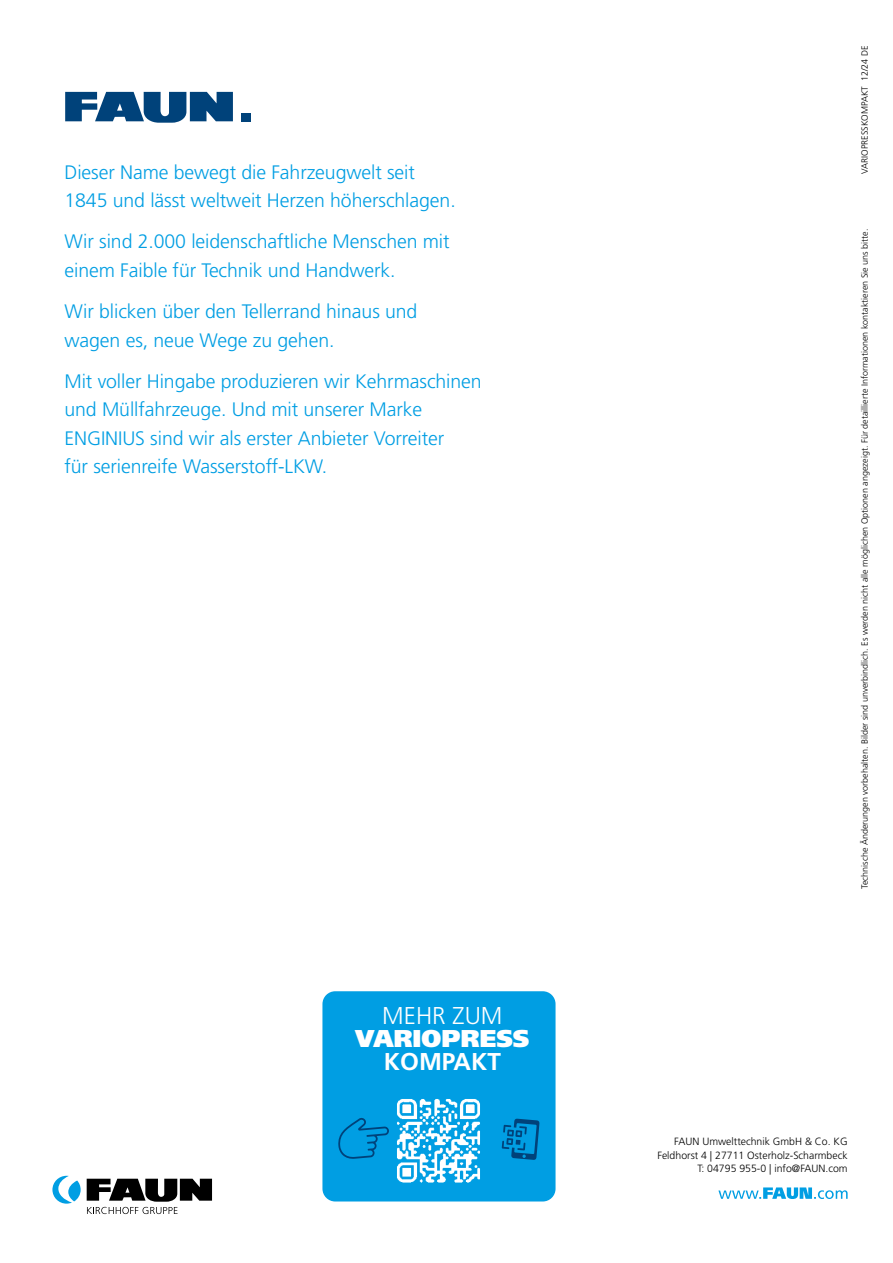
<style>
.page{position:relative;width:893px;height:1263px;background:#fff}
.page>*{position:absolute;margin:0;border:0;box-sizing:border-box;transform-origin:0 0}
.t1{font:900 24.3px "Frutiger";color:#fff}
.t2{font:300 24.3px "Frutiger";color:#fff}
.t3{font:700 24.3px "Frutiger";color:#fff}
.t4{font:300 19.5px/41.2px "Frutiger";letter-spacing:-.005em;color:#009ee3}
.t5{font:300 10.5px/13.5px "Frutiger";color:#000;text-align:right}
.t6{font:300 9px "Frutiger";color:#000}
</style>
<div class="page">
<div style="left:322px;top:991px;width:233px;height:210px;background:#009ee3;border-radius:13px"></div>
<img style="left:397px;top:1099px;width:83px;height:84px">
<svg style="left:87px;top:1179px;width:125px;height:35px"></svg>
<svg style="left:52px;top:1176px;width:29px;height:27px"></svg>
<svg style="left:718px;top:1187px;width:130px;height:12px"></svg>
<div style="left:241px;top:113px;width:10px;height:8px;background:#00427a"></div>
<svg style="left:65px;top:92px;width:168px;height:31px"></svg>
<svg style="left:338px;top:1118px;width:51px;height:41px"></svg>
<svg style="left:502px;top:1118px;width:38px;height:42px"></svg>
<p class="t4" style="left:64px;top:151px;width:352px">Dieser Name bewegt die Fahrzeugwelt seit</p>
<p class="t4" style="left:64px;top:180px;width:393px">1845 und lässt weltweit Herzen höherschlagen.<br>Wir sind 2.000 leidenschaftliche Menschen mit</p>
<p class="t4" style="left:64px;top:250px;width:354px">einem Faible für Technik und Handwerk.<br>Wir blicken über den Tellerrand hinaus und</p>
<p class="t4" style="left:64px;top:320px;width:419px">wagen es, neue Wege zu gehen.<br>Mit voller Hingabe produzieren wir Kehrmaschinen</p>
<p class="t4" style="left:64px;top:396px;width:381px;line-height:28.5px">und Müllfahrzeuge. Und mit unserer Marke<br>ENGINIUS sind wir als erster Anbieter Vorreiter für serienreife Wasserstoff-LKW.</p>
<p class="t2" style="left:382px;top:1002px;width:122px">MEHR ZUM</p>
<p class="t1" style="left:355px;top:1023px;width:176px">VARIOPRESS</p>
<p class="t3" style="left:384px;top:1047px;width:119px">KOMPAKT</p>
<p class="t6" style="left:860px;top:174px;width:129px;rotate:-90deg">VARIOPRESSKOMPAKT 12/24 DE</p>
<p class="t6" style="left:860px;top:889px;width:661px;rotate:-90deg">Technische Änderungen vorbehalten. Bilder sind unverbindlich. Es werden nicht alle möglichen Optionen angezeigt. Für detaillierte Informationen kontaktieren Sie uns bitte.</p>
<p class="t5" style="left:657px;top:1135px;width:192px">FAUN Umwelttechnik GmbH &amp; Co. KG<br>Feldhorst 4 | 27711 Osterholz-Scharmbeck<br>T: 04795 955-0 | info@FAUN.com</p>
</div>
